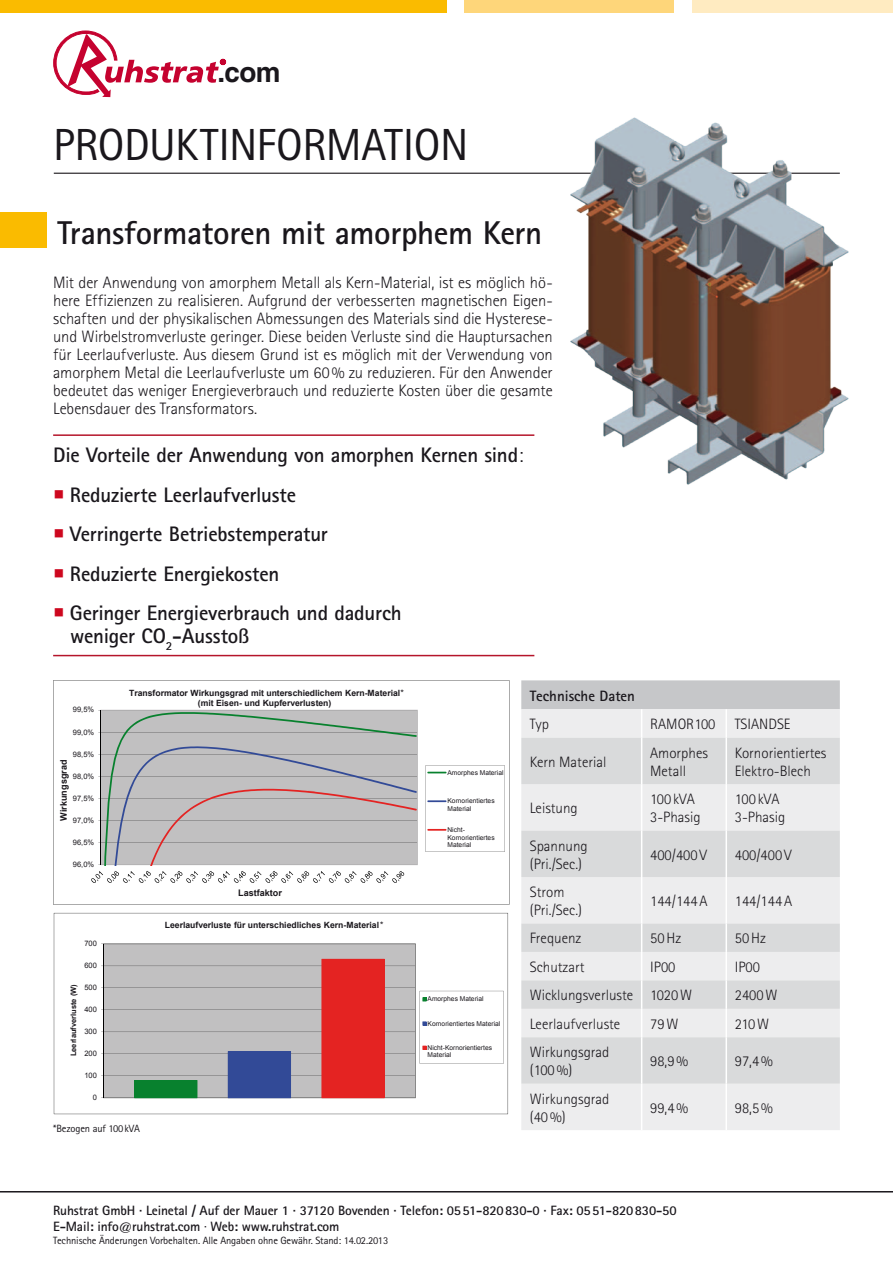
<style>
.page{position:relative;width:893px;height:1263px;background:#fff}
.page>*{position:absolute;margin:0;border:0;box-sizing:border-box;transform-origin:0 0}
.t1{font:45px "Rotis Sans Serif";letter-spacing:-.015em;color:#1a171c}
.t2{font:700 33px "Rotis Sans Serif";letter-spacing:-.01em;color:#1a171c}
.t3{font:700 27.9px "Helvetica";color:#1a171c}
.t4{font:700 21px/22.5px "Rotis Sans Serif";letter-spacing:-.01em;color:#1a171c}
.t5{font:300 16.5px/18px "Rotis Sans Serif";letter-spacing:-.005em;color:#1a171c;text-align:justify}
.t6{font:300 15px/18px "Rotis Sans Serif";color:#1a171c}
.t7{font:700 15px "Rotis Sans Serif";color:#1a171c}
.t8{font:700 13.5px/16.2px "Rotis Sans Serif";letter-spacing:-.01em;color:#1a171c}
.t9{font:10.5px "Rotis Sans Serif";letter-spacing:-.01em;color:#1a171c}
.t10{font:700 9px "Arial";letter-spacing:.005em;color:#1a171c}
.t11{font:700 8.55px/9.9px "Arial";color:#1a171c;text-align:center}
.t12{font:7.5px "Arial";letter-spacing:-.005em;color:#1a171c}
.t13{font:700 7.5px "Arial";color:#1a171c}
.t14{font:6.6px/7.6px "Arial";color:#1a171c}
.s1{font-weight:300}
.s2{color:#cd071e}
.s3{font-weight:400;font-size:9px}
.s4{font-weight:400}
</style>
<div class="page">
<svg style="left:0;top:1191px;width:893px;height:2px"></svg>
<svg style="left:54px;top:31px;width:172px;height:66px"></svg>
<div style="left:464px;top:0;width:210px;height:13px;background:#fed67a"></div>
<div style="left:692px;top:0;width:201px;height:13px;background:#ffebc1"></div>
<div style="left:0;top:0;width:446px;height:13px;background:#fabb00"></div>
<div style="left:0;top:213px;width:47px;height:35px;background:#fabb00"></div>
<hr style="left:54px;top:173px;width:786px;height:1px;background:#1a171c">
<img style="left:553px;top:117px;width:296px;height:368px">
<div style="left:521px;top:1084px;width:319px;height:46px;background:#ededee"></div>
<svg style="left:521px;top:738px;width:319px;height:346px;fill:#d9dadb"></svg>
<svg style="left:521px;top:680px;width:319px;height:58px"></svg>
<hr style="left:641px;top:738px;width:1px;height:46px;background:#fff">
<hr style="left:641px;top:784px;width:1px;height:46px;background:#fff">
<hr style="left:641px;top:830px;width:1px;height:47px;background:#fff">
<hr style="left:641px;top:877px;width:1px;height:46px;background:#fff">
<svg style="left:641px;top:923px;width:1px;height:114px"></svg>
<hr style="left:641px;top:1037px;width:1px;height:47px;background:#fff">
<hr style="left:641px;top:1084px;width:1px;height:46px;background:#fff">
<hr style="left:725px;top:709px;width:2px;height:29px;background:#fff">
<hr style="left:725px;top:738px;width:2px;height:46px;background:#fff">
<hr style="left:725px;top:784px;width:2px;height:46px;background:#fff">
<hr style="left:725px;top:830px;width:2px;height:47px;background:#fff">
<hr style="left:725px;top:877px;width:2px;height:46px;background:#fff">
<hr style="left:725px;top:923px;width:2px;height:29px;background:#fff">
<hr style="left:725px;top:952px;width:2px;height:28px;background:#fff">
<hr style="left:725px;top:980px;width:2px;height:29px;background:#fff">
<hr style="left:725px;top:1009px;width:2px;height:28px;background:#fff">
<hr style="left:725px;top:1037px;width:2px;height:47px;background:#fff">
<hr style="left:725px;top:1084px;width:2px;height:46px;background:#fff">
<hr style="left:53px;top:434px;width:481px;height:2px;background:#b5152b">
<hr style="left:53px;top:655px;width:481px;height:1px;background:#b5152b">
<svg style="left:53px;top:680px;width:456px;height:225px"></svg>
<svg style="left:54px;top:913px;width:454px;height:201px"></svg>
<h3 class="t3" style="left:217px;top:55px;width:65px">.com</h3>
<h1 class="t1" style="left:53px;top:119px;width:417px">Produktinformation</h1>
<h2 class="t2" style="left:57px;top:212px;width:486px">Transformatoren mit amorphem Kern</h2>
<p class="t5" style="left:53px;top:273px;width:501px">Mit der Anwendung von amorphem Metall als Kern-Material, ist es möglich hö&shy;here Effizienzen zu realisieren. Aufgrund der verbesserten magnetischen Eigen&shy;schaften und der physikalischen Abmessungen des Materials sind die Hysterese&shy;und Wirbelstromverluste geringer. Diese beiden Verluste sind die Hauptursachen für Leerlaufverluste. Aus diesem Grund ist es möglich mit der Verwendung von amorphem Metal die Leerlaufverluste um 60% zu reduzieren. Für den Anwender bedeutet das weniger Energieverbrauch und reduzierte Kosten über die gesamte Lebensdauer des Transformators.</p>
<p class="t4" style="left:53px;top:444px;width:472px">Die Vorteile der Anwendung von amorphen Kernen sind<span class="s1">:</span></p>
<p class="t4" style="left:53px;top:483px;width:245px"><span class="s2">○</span> Reduzierte Leerlaufverluste</p>
<p class="t4" style="left:53px;top:523px;width:276px"><span class="s2">○</span> Verringerte Betriebstemperatur</p>
<p class="t4" style="left:53px;top:562px;width:228px"><span class="s2">○</span> Reduzierte Energiekosten</p>
<p class="t4" style="left:70px;top:602px;width:333px;text-indent:-17px"><span class="s2">○</span> Geringer Energieverbrauch und dadurch weniger CO<sub>2</sub>-Ausstoß</p>
<p class="t12" style="left:73px;top:705px;width:23px">99,5%</p>
<p class="t12" style="left:73px;top:727px;width:23px">99,0%</p>
<p class="t12" style="left:73px;top:749px;width:23px">98,5%</p>
<p class="t10" style="left:58px;top:821px;width:62px;rotate:-90deg">Wirkungsgrad</p>
<p class="t12" style="left:73px;top:771px;width:23px">98,0%</p>
<p class="t12" style="left:73px;top:793px;width:23px">97,5%</p>
<p class="t12" style="left:73px;top:815px;width:23px">97,0%</p>
<p class="t12" style="left:73px;top:837px;width:23px">96,5%</p>
<p class="t12" style="left:73px;top:859px;width:23px">96,0%</p>
<p class="t12" style="left:84px;top:939px;width:14px">700</p>
<p class="t12" style="left:84px;top:961px;width:14px">600</p>
<p class="t13" style="left:69px;top:1056px;width:74px;rotate:-90deg">Leerlaufverluste (W)</p>
<p class="t12" style="left:84px;top:983px;width:14px">500</p>
<p class="t12" style="left:84px;top:1005px;width:14px">400</p>
<p class="t12" style="left:84px;top:1027px;width:14px">300</p>
<p class="t12" style="left:84px;top:1049px;width:14px">200</p>
<p class="t12" style="left:84px;top:1070px;width:14px">100</p>
<p class="t12" style="left:93px;top:1092px;width:6px">0</p>
<p class="t11" style="left:129px;top:688px;width:276px">Transformator Wirkungsgrad mit unterschiedlichem Kern-Material<span class="s3">* </span>(mit Eisen- und Kupferverlusten)</p>
<p class="t10" style="left:238px;top:887px;width:45px">Lastfaktor</p>
<p class="t11" style="left:165px;top:920px;width:216px">Leerlaufverluste für unterschiedliches Kern-Material</p>
<p class="t9" style="left:53px;top:1122px;width:88px">*Bezogen auf 100kVA</p>
<p class="t14" style="left:447px;top:768px;width:58px">Amorphes Material</p>
<p class="t14" style="left:447px;top:797px;width:49px">Kornorientiertes<br>Material</p>
<p class="t14" style="left:447px;top:826px;width:49px">Nicht-<br>Kornorientiertes<br>Material</p>
<p class="t14" style="left:428px;top:995px;width:58px">Amorphes Material</p>
<p class="t14" style="left:428px;top:1019px;width:74px">Kornorientiertes Material</p>
<p class="t14" style="left:428px;top:1044px;width:66px">Nicht-Kornorientiertes<br>Material</p>
<p class="t7" style="left:530px;top:686px;width:107px">Technische Daten</p>
<p class="t6" style="left:530px;top:715px;width:21px">Typ</p>
<p class="t6" style="left:650px;top:715px;width:67px">RAMOR100</p>
<p class="t6" style="left:735px;top:715px;width:57px">TSIANDSE</p>
<p class="t6" style="left:530px;top:753px;width:78px">Kern Material</p>
<p class="t6" style="left:650px;top:744px;width:59px">Amorphes<br>Metall</p>
<p class="t6" style="left:735px;top:744px;width:93px">Kornorientiertes<br>Elektro-Blech</p>
<p class="t6" style="left:530px;top:799px;width:50px">Leistung</p>
<p class="t6" style="left:650px;top:790px;width:52px">100 kVA<br>3-Phasig</p>
<p class="t6" style="left:735px;top:790px;width:52px">100 kVA<br>3-Phasig</p>
<p class="t6" style="left:530px;top:836px;width:60px">Spannung (Pri./Sec.)</p>
<p class="t6" style="left:650px;top:845px;width:58px">400/400 V</p>
<p class="t6" style="left:735px;top:845px;width:58px">400/400V</p>
<p class="t6" style="left:530px;top:883px;width:54px">Strom (Pri./Sec.)</p>
<p class="t6" style="left:650px;top:892px;width:59px">144/144A</p>
<p class="t6" style="left:735px;top:892px;width:59px">144/144A</p>
<p class="t6" style="left:530px;top:929px;width:53px">Frequenz</p>
<p class="t6" style="left:650px;top:929px;width:33px">50Hz</p>
<p class="t6" style="left:735px;top:929px;width:33px">50Hz</p>
<p class="t6" style="left:530px;top:958px;width:56px">Schutzart</p>
<p class="t6" style="left:650px;top:958px;width:27px">IP00</p>
<p class="t6" style="left:735px;top:958px;width:27px">IP00</p>
<p class="t6" style="left:530px;top:986px;width:164px">Wicklungsverluste 1020W</p>
<p class="t6" style="left:735px;top:986px;width:44px">2400W</p>
<p class="t6" style="left:530px;top:1015px;width:92px">Leerlaufverluste</p>
<p class="t6" style="left:650px;top:1015px;width:30px">79W</p>
<p class="t6" style="left:735px;top:1015px;width:36px">210 W</p>
<p class="t6" style="left:530px;top:1043px;width:81px">Wirkungsgrad (100%)</p>
<p class="t6" style="left:650px;top:1052px;width:39px">98,9%</p>
<p class="t6" style="left:735px;top:1052px;width:39px">97,4%</p>
<p class="t6" style="left:530px;top:1089px;width:81px">Wirkungsgrad (40%)</p>
<p class="t6" style="left:650px;top:1098px;width:39px">99,4%</p>
<p class="t6" style="left:735px;top:1098px;width:39px">98,5%</p>
<p class="t8" style="left:53px;top:1202px;width:625px">Ruhstrat GmbH · Leinetal / Auf der Mauer 1 · 37120 Bovenden · Telefon: 0551-820830-0 · Fax: 0551-820830-50<br>E-Mail: info@ruhstrat.com <span class="s4">·</span> Web: www.ruhstrat.com</p>
<p class="t9" style="left:53px;top:1234px;width:337px">Technische Änderungen Vorbehalten. Alle Angaben ohne Gewähr. Stand: 14.02.2013</p>
</div>
